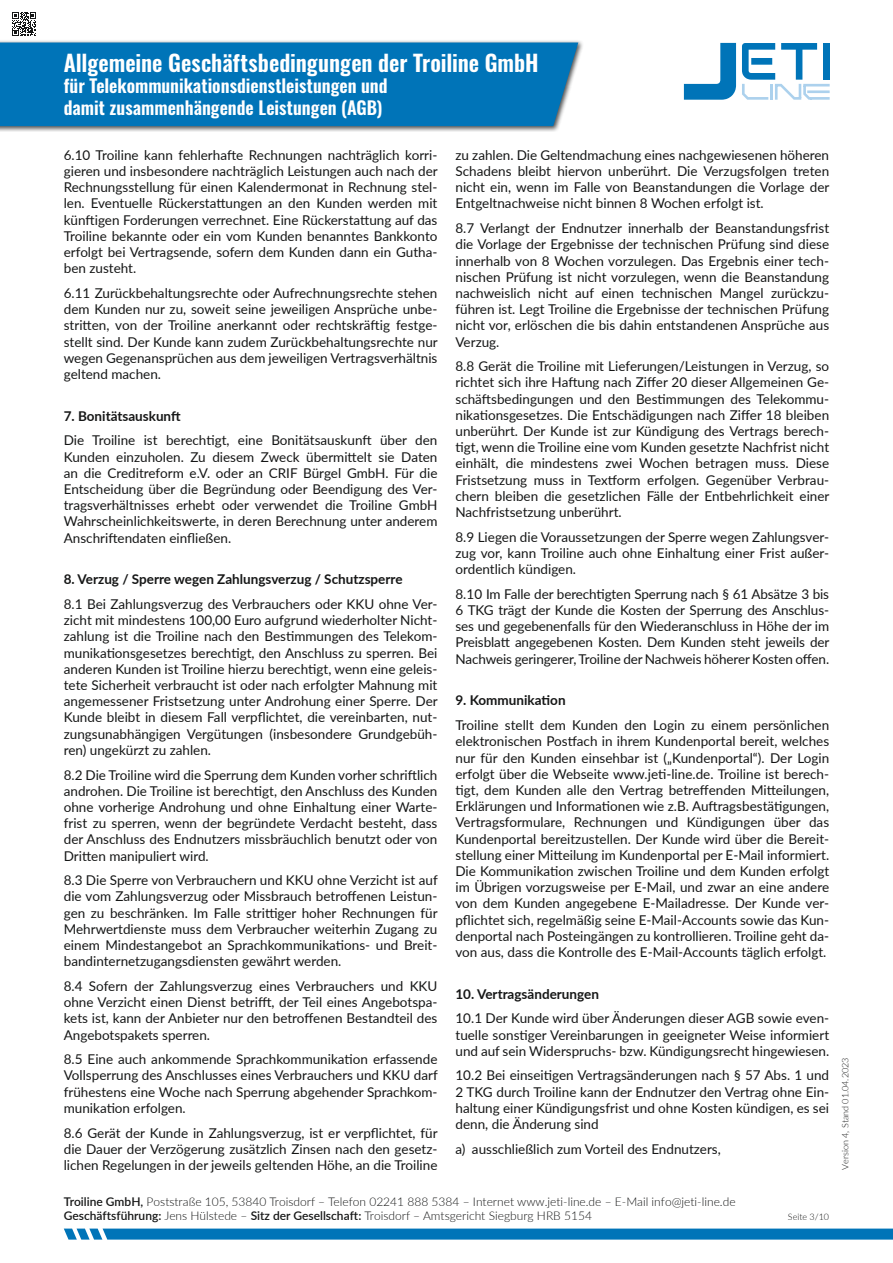
<style>
.page{position:relative;width:893px;height:1263px;background:#fff}
.page>*{position:absolute;margin:0;border:0;box-sizing:border-box;transform-origin:0 0}
.t1{font:600 22.5px "Oswald";letter-spacing:-.005em;color:#fff}
.t2{font:600 18px/21.6px "Oswald";color:#fff}
.Text__9_Px__schwarz{font:13.5px/16.2px "Lato";color:#151616;text-align:justify}
.Text__9_Px__schwarz-2{font:700 13.5px "Lato";color:#151616}
.t3{font:300 12px/14.4px "Lato";color:#151616}
.t4{font:300 9px "Lato";color:#151616}
.s1{font-weight:600}
</style>
<div class="page">
<div style="left:0;top:39px;width:584px;height:93px;background:#151616;opacity:.75"></div>
<div style="left:0;top:43px;width:578px;height:83px;background:#0074b8"></div>
<svg style="left:64px;top:1228px;width:829px;height:11px;background:#127dbd"></svg>
<svg style="left:12px;top:12px;width:24px;height:24px"></svg>
<svg style="left:684px;top:43px;width:52px;height:57px"></svg>
<svg style="left:742px;top:43px;width:88px;height:57px"></svg>
<h1 class="t1" style="left:64px;top:47px;width:476px">Allgemeine Geschäftsbedingungen der Troiline GmbH</h1>
<h2 class="t2" style="left:64px;top:76px;width:325px">für Telekommunikationsdienstleistungen und damit zusammenhängende Leistungen (AGB)</h2>
<p class="Text__9_Px__schwarz" style="left:64px;top:146px;width:375px">6.10 Troiline kann fehlerhafte Rechnungen nachträglich korri&shy;gieren und insbesondere nachträglich Leistungen auch nach der Rechnungsstellung für einen Kalendermonat in Rechnung stel&shy;len. Eventuelle Rückerstattungen an den Kunden werden mit künftigen Forderungen verrechnet. Eine Rückerstattung auf das Troiline bekannte oder ein vom Kunden benanntes Bankkonto erfolgt bei Vertragsende, sofern dem Kunden dann ein Gutha&shy;ben zusteht.</p>
<p class="Text__9_Px__schwarz" style="left:64px;top:284px;width:375px">6.11 Zurückbehaltungsrechte oder Aufrechnungsrechte stehen dem Kunden nur zu, soweit seine jeweiligen Ansprüche unbe&shy;stritten, von der Troiline anerkannt oder rechtskräftig festge&shy;stellt sind. Der Kunde kann zudem Zurückbehaltungsrechte nur wegen Gegenansprüchen aus dem jeweiligen Vertragsverhältnis geltend machen.</p>
<p class="Text__9_Px__schwarz-2" style="left:64px;top:406px;width:118px">7. Bonitätsauskunft</p>
<p class="Text__9_Px__schwarz" style="left:64px;top:432px;width:375px">Die Troiline ist berechtigt, eine Bonitätsauskunft über den Kunden einzuholen. Zu diesem Zweck übermittelt sie Daten an die Creditreform e.V. oder an CRIF Bürgel GmbH. Für die Entscheidung über die Begründung oder Beendigung des Ver&shy;tragsverhältnisses erhebt oder verwendet die Troiline GmbH Wahrscheinlichkeitswerte, in deren Berechnung unter anderem Anschriftendaten einfließen.</p>
<p class="Text__9_Px__schwarz-2" style="left:64px;top:569px;width:340px">8. Verzug / Sperre wegen Zahlungsverzug / Schutzsperre</p>
<p class="Text__9_Px__schwarz" style="left:64px;top:595px;width:375px">8.1 Bei Zahlungsverzug des Verbrauchers oder KKU ohne Ver&shy;zicht mit mindestens 100,00 Euro aufgrund wiederholter Nicht&shy;zahlung ist die Troiline nach den Bestimmungen des Telekom&shy;munikationsgesetzes berechtigt, den Anschluss zu sperren. Bei anderen Kunden ist Troiline hierzu berechtigt, wenn eine geleis&shy;tete Sicherheit verbraucht ist oder nach erfolgter Mahnung mit angemessener Fristsetzung unter Androhung einer Sperre. Der Kunde bleibt in diesem Fall verpflichtet, die vereinbarten, nut&shy;zungsunabhängigen Vergütungen (insbesondere Grundgebüh&shy;ren) ungekürzt zu zahlen.</p>
<p class="Text__9_Px__schwarz" style="left:64px;top:766px;width:375px">8.2 Die Troiline wird die Sperrung dem Kunden vorher schriftlich androhen. Die Troiline ist berechtigt, den Anschluss des Kunden ohne vorherige Androhung und ohne Einhaltung einer Warte&shy;frist zu sperren, wenn der begründete Verdacht besteht, dass der Anschluss des Endnutzers missbräuchlich benutzt oder von Dritten manipuliert wird.</p>
<p class="Text__9_Px__schwarz" style="left:64px;top:872px;width:375px">8.3 Die Sperre von Verbrauchern und KKU ohne Verzicht ist auf die vom Zahlungsverzug oder Missbrauch betroffenen Leistun&shy;gen zu beschränken. Im Falle strittiger hoher Rechnungen für Mehrwertdienste muss dem Verbraucher weiterhin Zugang zu einem Mindestangebot an Sprachkommunikations- und Breit&shy;bandinternetzugangsdiensten gewährt werden.</p>
<p class="Text__9_Px__schwarz" style="left:64px;top:977px;width:375px">8.4 Sofern der Zahlungsverzug eines Verbrauchers und KKU ohne Verzicht einen Dienst betrifft, der Teil eines Angebotspa&shy;kets ist, kann der Anbieter nur den betroffenen Bestandteil des Angebotspakets sperren.</p>
<p class="Text__9_Px__schwarz" style="left:64px;top:1051px;width:375px">8.5 Eine auch ankommende Sprachkommunikation erfassende Vollsperrung des Anschlusses eines Verbrauchers und KKU darf frühestens eine Woche nach Sperrung abgehender Sprachkom&shy;munikation erfolgen.</p>
<p class="Text__9_Px__schwarz" style="left:64px;top:1124px;width:375px">8.6 Gerät der Kunde in Zahlungsverzug, ist er verpflichtet, für die Dauer der Verzögerung zusätzlich Zinsen nach den gesetz&shy;lichen Regelungen in der jeweils geltenden Höhe, an die Troiline</p>
<p class="Text__9_Px__schwarz" style="left:455px;top:146px;width:375px">zu zahlen. Die Geltendmachung eines nachgewiesenen höheren Schadens bleibt hiervon unberührt. Die Verzugsfolgen treten nicht ein, wenn im Falle von Beanstandungen die Vorlage der Entgeltnachweise nicht binnen 8 Wochen erfolgt ist.</p>
<p class="Text__9_Px__schwarz" style="left:455px;top:219px;width:375px">8.7 Verlangt der Endnutzer innerhalb der Beanstandungsfrist die Vorlage der Ergebnisse der technischen Prüfung sind diese innerhalb von 8 Wochen vorzulegen. Das Ergebnis einer tech&shy;nischen Prüfung ist nicht vorzulegen, wenn die Beanstandung nachweislich nicht auf einen technischen Mangel zurückzu&shy;führen ist. Legt Troiline die Ergebnisse der technischen Prüfung nicht vor, erlöschen die bis dahin entstandenen Ansprüche aus Verzug.</p>
<p class="Text__9_Px__schwarz" style="left:455px;top:358px;width:375px">8.8 Gerät die Troiline mit Lieferungen/Leistungen in Verzug, so richtet sich ihre Haftung nach Ziffer 20 dieser Allgemeinen Ge&shy;schäftsbedingungen und den Bestimmungen des Telekommu&shy;nikationsgesetzes. Die Entschädigungen nach Ziffer 18 bleiben unberührt. Der Kunde ist zur Kündigung des Vertrags berech&shy;tigt, wenn die Troiline eine vom Kunden gesetzte Nachfrist nicht einhält, die mindestens zwei Wochen betragen muss. Diese Fristsetzung muss in Textform erfolgen. Gegenüber Verbrau&shy;chern bleiben die gesetzlichen Fälle der Entbehrlichkeit einer Nachfristsetzung unberührt.</p>
<p class="Text__9_Px__schwarz" style="left:455px;top:528px;width:375px">8.9 Liegen die Voraussetzungen der Sperre wegen Zahlungsver&shy;zug vor, kann Troiline auch ohne Einhaltung einer Frist außer&shy;ordentlich kündigen.</p>
<p class="Text__9_Px__schwarz" style="left:455px;top:585px;width:375px">8.10 Im Falle der berechtigten Sperrung nach § 61 Absätze 3 bis 6 TKG trägt der Kunde die Kosten der Sperrung des Anschlus&shy;ses und gegebenenfalls für den Wiederanschluss in Höhe der im Preisblatt angegebenen Kosten. Dem Kunden steht jeweils der Nachweis geringerer, Troiline der Nachweis höherer Kosten offen.</p>
<p class="Text__9_Px__schwarz-2" style="left:455px;top:690px;width:112px">9. Kommunikation</p>
<p class="Text__9_Px__schwarz" style="left:455px;top:716px;width:375px">Troiline stellt dem Kunden den Login zu einem persönlichen elektronischen Postfach in ihrem Kundenportal bereit, welches nur für den Kunden einsehbar ist („Kundenportal“). Der Login erfolgt über die Webseite www.jeti-line.de. Troiline ist berech&shy;tigt, dem Kunden alle den Vertrag betreffenden Mitteilungen, Erklärungen und Informationen wie z.B. Auftragsbestätigungen, Vertragsformulare, Rechnungen und Kündigungen über das Kundenportal bereitzustellen. Der Kunde wird über die Bereit&shy;stellung einer Mitteilung im Kundenportal per E-Mail informiert.<br>Die Kommunikation zwischen Troiline und dem Kunden erfolgt im Übrigen vorzugsweise per E-Mail, und zwar an eine andere von dem Kunden angegebene E-Mailadresse. Der Kunde ver&shy;pflichtet sich, regelmäßig seine E-Mail-Accounts sowie das Kun&shy;denportal nach Posteingängen zu kontrollieren. Troiline geht da&shy;von aus, dass die Kontrolle des E-Mail-Accounts täglich erfolgt.</p>
<p class="Text__9_Px__schwarz-2" style="left:455px;top:984px;width:145px">10. Vertragsänderungen</p>
<p class="Text__9_Px__schwarz" style="left:455px;top:1010px;width:375px">10.1 Der Kunde wird über Änderungen dieser AGB sowie even&shy;tuelle sonstiger Vereinbarungen in geeigneter Weise informiert und auf sein Widerspruchs- bzw. Kündigungsrecht hingewiesen.</p>
<p class="Text__9_Px__schwarz" style="left:455px;top:1067px;width:375px">10.2 Bei einseitigen Vertragsänderungen nach § 57 Abs. 1 und 2 TKG durch Troiline kann der Endnutzer den Vertrag ohne Ein&shy;haltung einer Kündigungsfrist und ohne Kosten kündigen, es sei denn, die Änderung sind</p>
<p class="Text__9_Px__schwarz" style="left:455px;top:1140px;width:267px">a) ausschließlich zum Vorteil des Endnutzers,</p>
<p class="t3" style="left:64px;top:1194px;width:673px"><span class="s1">Troiline GmbH,</span> Poststraße 105, 53840 Troisdorf – Telefon 02241 888 5384 – Internet www.jeti-line.de – E-Mail info@jeti-line.de<br><span class="s1">Geschäftsführung:</span> Jens Hülstede – <span class="s1">Sitz der Gesellschaft:</span> Troisdorf – Amtsgericht Siegburg HRB 5154</p>
<p class="t4" style="left:788px;top:1211px;width:43px">Seite 3/10</p>
<p class="t4" style="left:839px;top:1170px;width:114px;rotate:-90deg">Version 4, Stand 01.04.2023</p>
</div>
